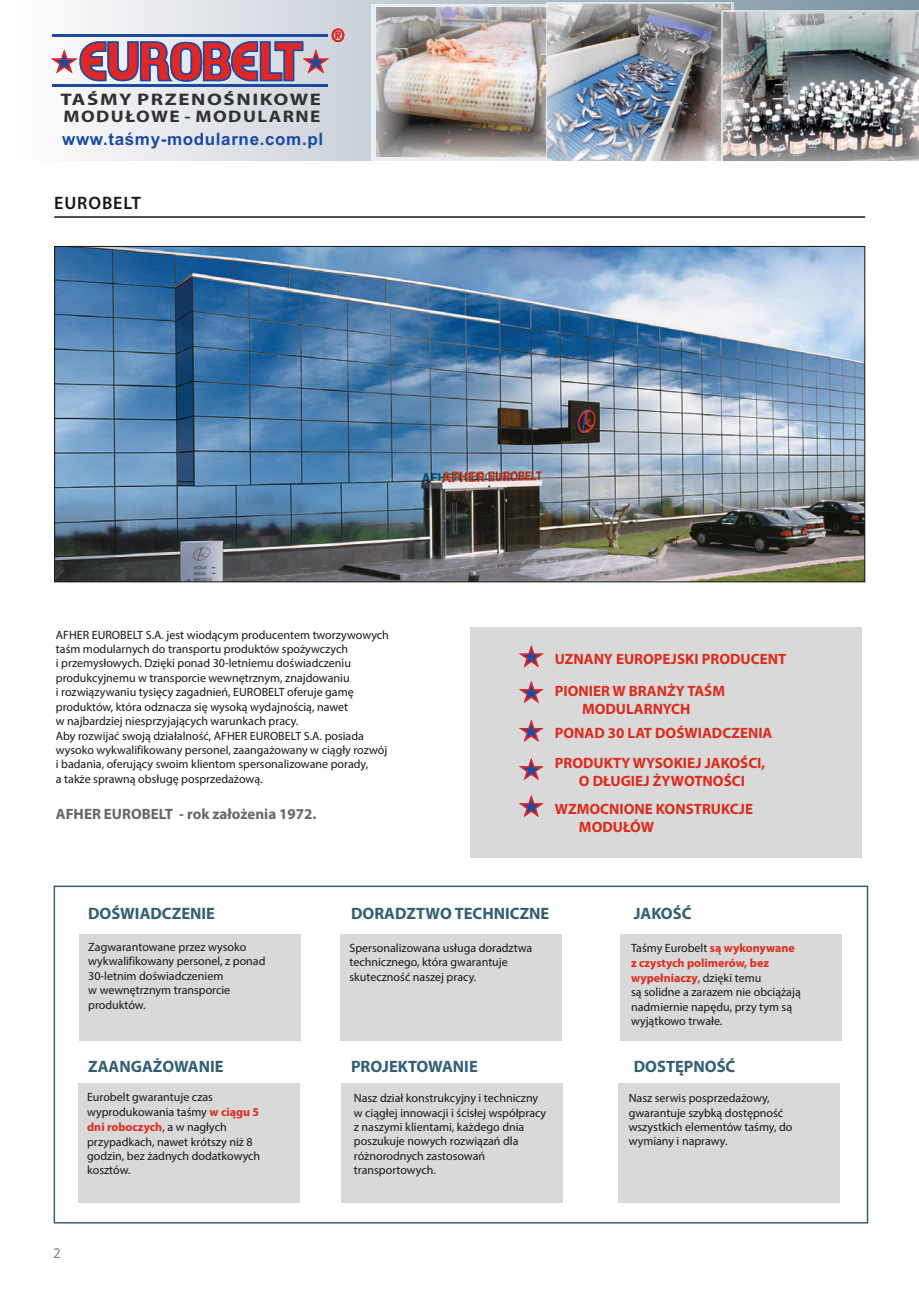
<style>
.page{position:relative;width:919px;height:1289px;background:#fff}
.page>*{position:absolute;margin:0;border:0;box-sizing:border-box;transform-origin:0 0}
.t1{font:600 18px "Myriad Pro";letter-spacing:.05em;color:#151616}
.t2{font:700 16.95px "Arial";letter-spacing:.035em;color:#1b4aa2}
.t3{font:700 16.8px "Myriad Pro";letter-spacing:.075em;color:#313130;scale:1.24 1}
.t4{font:700 16.8px "Myriad Pro";letter-spacing:.075em;color:#313130;scale:1.14 1}
.t5{font:700 16.5px "Myriad Pro";color:#335f75}
.t6{font:700 15px/18.6px "Myriad Pro";color:#dd2b1c}
.t7{font:700 15px "Myriad Pro";color:#676767}
.t8{font:15px "Myriad Pro";color:#818281}
.t9{font:12px/14.4px "Myriad Pro";color:#151616}
.s1{font-weight:700;color:#dd2b1c}
</style>
<div class="page">
<div style="left:54px;top:885px;width:814px;height:338px;border:2px solid #335f75"></div>
<hr style="left:54px;top:216px;width:811px;height:2px;background:#151616">
<svg style="left:52px;top:0;width:866px;height:161px"></svg>
<div style="left:79px;top:934px;width:221px;height:107px;background:#d9d9da"></div>
<div style="left:620px;top:934px;width:221px;height:106px;background:#d9d9da"></div>
<div style="left:340px;top:934px;width:221px;height:107px;background:#d9d9da"></div>
<div style="left:78px;top:1083px;width:222px;height:119px;background:#d9d9da"></div>
<div style="left:342px;top:1083px;width:221px;height:119px;background:#d9d9da"></div>
<div style="left:618px;top:1083px;width:222px;height:119px;background:#d9d9da"></div>
<img style="left:56px;top:248px;width:807px;height:332px">
<img style="left:371px;top:4px;width:174px;height:157px">
<img style="left:545px;top:2px;width:188px;height:159px">
<img style="left:721px;top:10px;width:197px;height:151px">
<hr style="left:52px;top:85px;width:275px;height:2px;background:#1b4aa2">
<svg style="left:51px;top:28px;width:293px;height:54px;background:#b88ca0"></svg>
<div style="left:470px;top:627px;width:392px;height:230px;background:#d9d9da"></div>
<svg style="left:519px;top:758px;width:24px;height:22px"></svg>
<svg style="left:519px;top:719px;width:24px;height:23px"></svg>
<svg style="left:519px;top:681px;width:24px;height:22px"></svg>
<svg style="left:519px;top:645px;width:24px;height:23px"></svg>
<svg style="left:519px;top:795px;width:24px;height:22px"></svg>
<h3 class="t3" style="left:61px;top:92px;width:212px">TAŚMY PRZENOŚNIKOWE</h3>
<h2 class="t2" style="left:62px;top:133px;width:262px">www.taśmy-modularne.com.pl</h2>
<h3 class="t4" style="left:63px;top:110px;width:227px">MODUŁOWE - MODULARNE</h3>
<h1 class="t1" style="left:54px;top:195px;width:88px">EUROBELT</h1>
<p class="t9" style="left:56px;top:628px;width:334px">AFHER EUROBELT S.A. jest wiodącym producentem tworzywowych taśm modularnych do transportu produktów spożywczych<br>i przemysłowych. Dzięki ponad 30-letniemu doświadczeniu produkcyjnemu w transporcie wewnętrznym, znajdowaniu<br>i rozwiązywaniu tysięcy zagadnień, EUROBELT oferuje gamę produktów, która odznacza się wysoką wydajnością, nawet<br>w najbardziej niesprzyjających warunkach pracy.<br>Aby rozwijać swoją działalność, AFHER EUROBELT S.A. posiada wysoko wykwalifikowany personel, zaangażowany w ciągły rozwój i badania, oferujący swoim klientom spersonalizowane porady,<br>a także sprawną obsługę posprzedażową.</p>
<p class="t7" style="left:56px;top:808px;width:262px">AFHER EUROBELT - rok założenia 1972.</p>
<p class="t6" style="left:554px;top:651px;width:233px">UZNANY EUROPEJSKI PRODUCENT</p>
<p class="t6" style="left:554px;top:682px;width:172px;text-align:center">PIONIER W BRANŻY TAŚM<br>MODULARNYCH</p>
<p class="t6" style="left:554px;top:719px;width:219px;line-height:29.4px">PONAD 30 LAT DOŚWIADCZENIA<br>PRODUKTY WYSOKIEJ JAKOŚCI,</p>
<p class="t6" style="left:579px;top:773px;width:167px">O DŁUGIEJ ŻYWOTNOŚCI</p>
<p class="t6" style="left:579px;top:800px;width:176px;text-indent:-24px">WZMOCNIONE KONSTRUKCJE<br>MODUŁÓW</p>
<h3 class="t5" style="left:88px;top:907px;width:128px">DOŚWIADCZENIE</h3>
<h3 class="t5" style="left:351px;top:907px;width:200px">DORADZTWO TECHNICZNE</h3>
<h3 class="t5" style="left:633px;top:907px;width:59px">JAKOŚĆ</h3>
<p class="t9" style="left:88px;top:940px;width:179px">Zagwarantowane przez wysoko wykwalifikowany personel, z ponad<br>30-letnim doświadczeniem<br>w wewnętrznym transporcie produktów.</p>
<p class="t9" style="left:349px;top:941px;width:184px">Spersonalizowana usługa doradztwa technicznego, która gwarantuje skuteczność naszej pracy.</p>
<p class="t9" style="left:631px;top:941px;width:171px">Taśmy Eurobelt <span class="s1">są wykonywane z czystych polimerów, bez wypełniaczy</span>, dzięki temu<br>są solidne a zarazem nie obciążają nadmiernie napędu, przy tym są wyjątkowo trwałe.</p>
<h3 class="t5" style="left:88px;top:1060px;width:137px">ZAANGAŻOWANIE</h3>
<h3 class="t5" style="left:351px;top:1060px;width:128px">PROJEKTOWANIE</h3>
<h3 class="t5" style="left:633px;top:1060px;width:103px">DOSTĘPNOŚĆ</h3>
<p class="t9" style="left:87px;top:1091px;width:175px">Eurobelt gwarantuje czas wyprodukowania taśmy <span class="s1">w ciągu 5 dni roboczych</span>, a w nagłych przypadkach, nawet krótszy niż 8 godzin, bez żadnych dodatkowych kosztów.</p>
<p class="t9" style="left:354px;top:1091px;width:194px">Nasz dział konstrukcyjny i techniczny w ciągłej innowacji i ścisłej współpracy z naszymi klientami, każdego dnia poszukuje nowych rozwiązań dla różnorodnych zastosowań transportowych.</p>
<p class="t9" style="left:628px;top:1091px;width:165px">Nasz serwis posprzedażowy, gwarantuje szybką dostępność wszystkich elementów taśmy, do wymiany i naprawy.</p>
<p class="t8" style="left:53px;top:1246px;width:9px">2</p>
</div>
